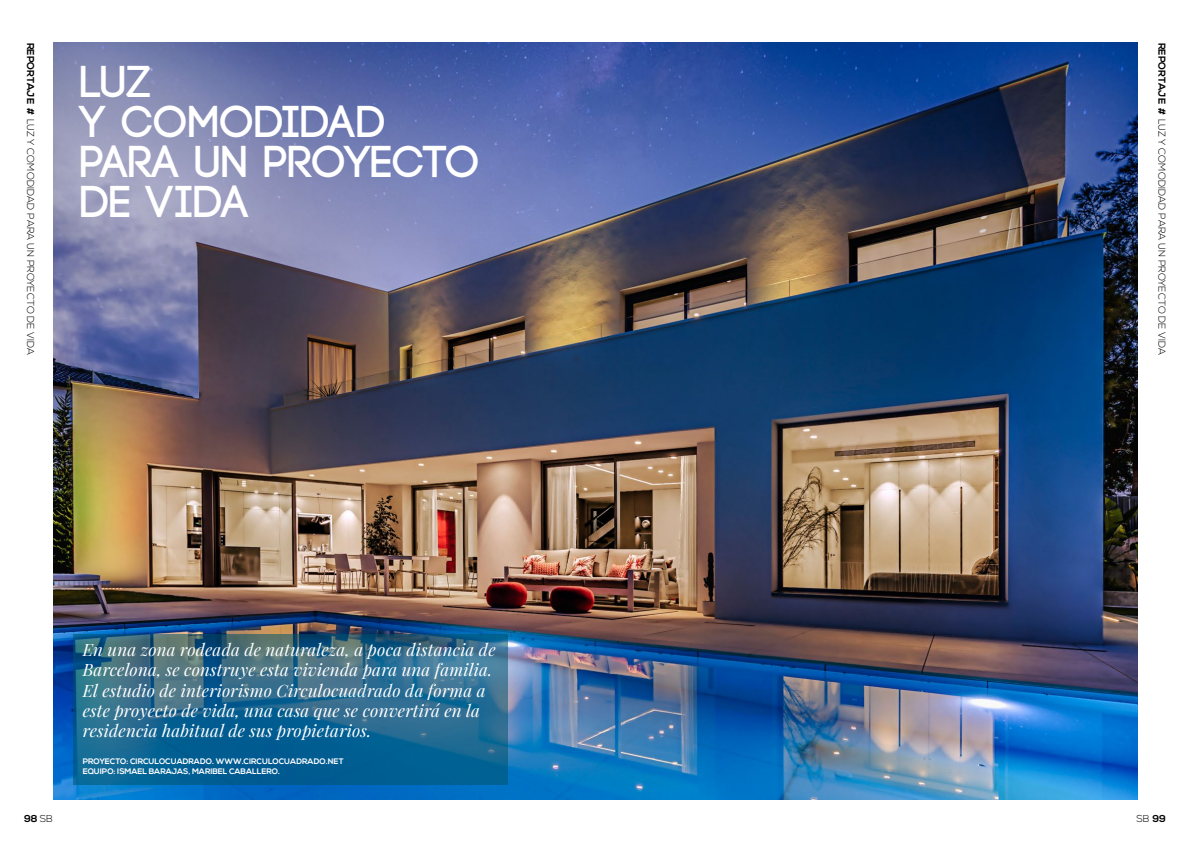
<style>
.page{position:relative;width:1191px;height:842px;background:#fff}
.page>*{position:absolute;margin:0;border:0;box-sizing:border-box;transform-origin:0 0}
.t1{font:700 44.6px/40px "Code";letter-spacing:.015em;color:#fff}
.t2{font:italic 17px/20.5px "Playfair Display";letter-spacing:.01em;color:#fff}
.t3{font:300 10px "Nexa";color:#000}
.t4{font:700 10px "Nexa";color:#000}
.t5{font:700 8px/9.6px "Nexa";color:#fff}
.s1{font-weight:700}
.s2{font-weight:300}
</style>
<div class="page">
<img style="left:54px;top:43px;width:1083px;height:756px">
<svg style="left:73px;top:634px;width:435px;height:150px;background:#22688d"></svg>
<p class="t3" style="left:36px;top:43px;width:314px;rotate:90deg"><span class="s1">REPORTAJE #</span> LUZ Y COMODIDAD PARA UN PROYECTO DE VIDA</p>
<p class="t3" style="left:1167px;top:43px;width:314px;rotate:90deg"><span class="s1">REPORTAJE #</span> LUZ Y COMODIDAD PARA UN PROYECTO DE VIDA</p>
<h1 class="t1" style="left:80px;top:63px;width:401px">LUZ<br>Y COMODIDAD<br>PARA UN PROYECTO<br>DE VIDA</h1>
<p class="t2" style="left:83px;top:638px;width:414px">En una zona rodeada de naturaleza, a poca distancia de Barcelona, se construye esta vivienda para una familia.<br>El estudio de interiorismo Circulocuadrado da forma a este proyecto de vida, una casa que se convertirá en la residencia habitual de sus propietarios.</p>
<p class="t5" style="left:83px;top:757px;width:262px">PROYECTO: CIRCULOCUADRADO. WWW.CIRCULOCUADRADO.NET<br>EQUIPO: ISMAEL BARAJAS, MARIBEL CABALLERO.</p>
<p class="t4" style="left:24px;top:812px;width:30px">98 <span class="s2">SB</span></p>
<p class="t3" style="left:1136px;top:812px;width:31px">SB <span class="s1">99</span></p>
</div>
